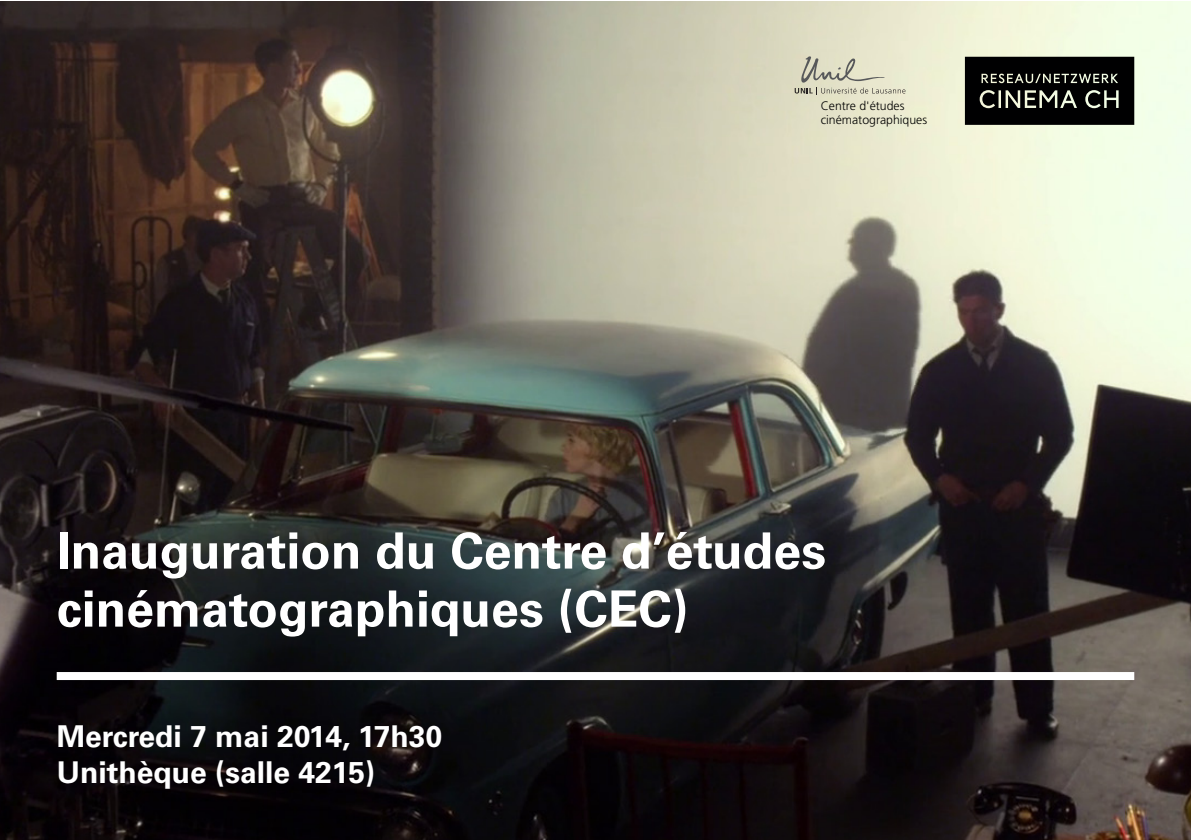
<style>
.page{position:relative;width:1191px;height:840px;background:#fff}
.page>*{position:absolute;margin:0;border:0;box-sizing:border-box;transform-origin:0 0}
.t1{font:700 50px/58px "Univers LT Std";color:#fff}
.t2{font:700 30px/36px "Univers LT Std";color:#fff}
.t3{font:300 12.2px/14px "Frutiger LT Std";color:#000}
</style>
<div class="page">
<img style="left:0;top:1px;width:1190px;height:838px">
<svg style="left:794px;top:57px;width:111px;height:38px;background:#d1cfb9"></svg>
<div style="left:57px;top:671px;width:1077px;height:8px;background:#fff"></div>
<svg style="left:965px;top:57px;width:169px;height:68px;background:#1b1c1a"></svg>
<p class="t3" style="left:820px;top:99px;width:108px">Centre d'études cinématographiques</p>
<p class="t1" style="left:57px;top:522px;width:771px">Inauguration du Centre d’études cinématographiques (CEC)</p>
<p class="t2" style="left:57px;top:718px;width:387px">Mercredi 7 mai 2014, 17h30<br>Unithèque (salle 4215)</p>
</div>
